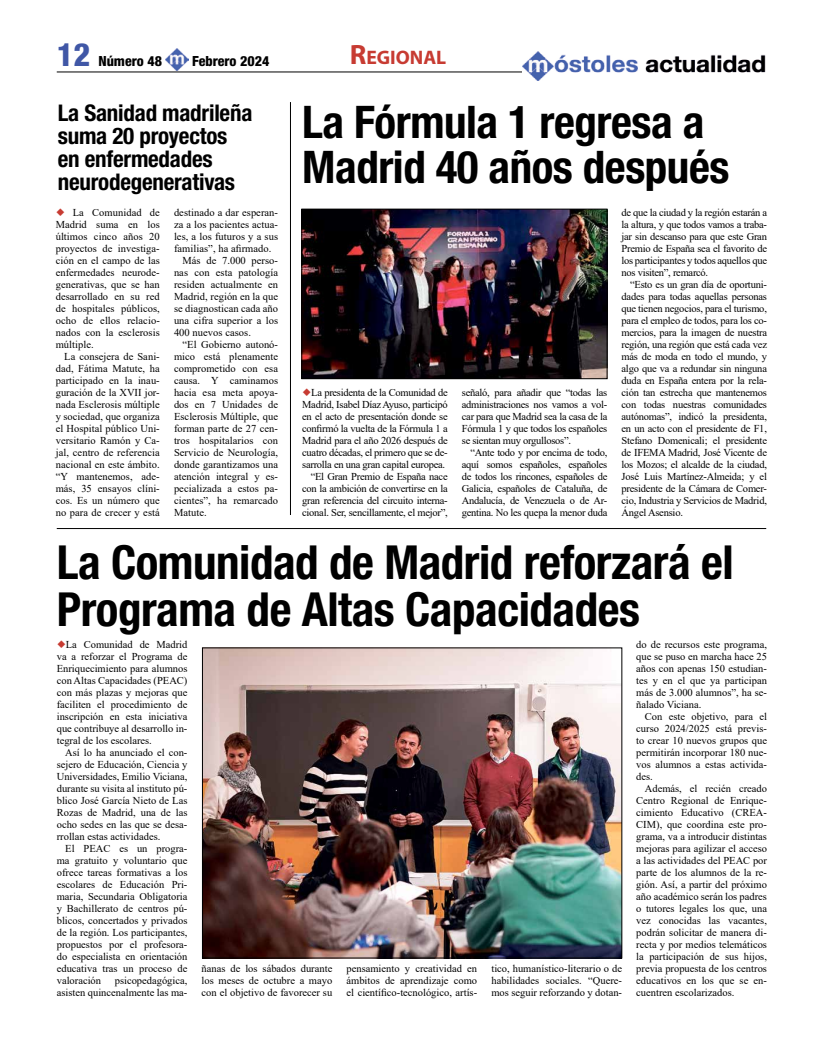
<style>
.page{position:relative;width:823px;height:1049px;background:#fff}
.page>*{position:absolute;margin:0;border:0;box-sizing:border-box;transform-origin:0 0}
.t1{font:700 condensed 47px/47px "Helvetica Neue";letter-spacing:-.01em;color:#000}
.t2{font:700 condensed 45px/45px "Helvetica Neue";letter-spacing:-.01em;color:#000}
.t3{font:800 condensed 32px "Helvetica Neue";color:#4057a6}
.t4{font:700 condensed 23px/23px "Helvetica Neue";letter-spacing:-.01em;color:#000}
.t5{font:700 19.6px "Myriad Pro";color:#c73b32}
.t6{font:800 condensed 14px "Helvetica Neue";color:#000}
.t7{font:10.5px/12px "Times New Roman";color:#000;text-align:justify}
.t8{font:10.5px/12px "Times New Roman";letter-spacing:-.025em;color:#000;text-align:right}
.s1{font-size:28px}
</style>
<div class="page">
<img style="left:166px;top:48px;width:22px;height:23px">
<hr style="left:57px;top:72px;width:708px;height:1px;background:#000">
<img style="left:521px;top:52px;width:244px;height:28px">
<hr style="left:57px;top:528px;width:708px;height:1px;background:#000">
<img style="left:303px;top:211px;width:302px;height:166px">
<div style="left:301px;top:209px;width:306px;height:170px;border:1px solid #000"></div>
<hr style="left:290px;top:102px;width:1px;height:413px;background:#000">
<img style="left:204px;top:650px;width:415px;height:306px">
<div style="left:202px;top:648px;width:419px;height:310px;border:1px solid #000"></div>
<h3 class="t3" style="left:57px;top:34px;width:35px">12</h3>
<h3 class="t6" style="left:98px;top:52px;width:65px">Número 48</h3>
<h3 class="t6" style="left:192px;top:52px;width:79px">Febrero 2024</h3>
<h3 class="t5" style="left:349px;top:45px;width:98px"><span class="s1">R</span>EGIONAL</h3>
<h3 class="t4" style="left:58px;top:101px;width:196px">La Sanidad madrileña suma 20 proyectos en enfermedades neurodegenerativas</h3>
<p class="t7" style="left:56px;top:206px;width:106px;text-indent:17px">La Comunidad de Madrid suma en los últimos cinco años 20 proyectos de investiga&shy;ción en el campo de las enfermedades neurode&shy;generativas, que se han desarrollado en su red de hospitales públicos, ocho de ellos relacio&shy;nados con la esclerosis múltiple.</p>
<p class="t7" style="left:56px;top:350px;width:106px;text-indent:9px">La consejera de Sani&shy;dad, Fátima Matute, ha participado en la inau&shy;guración de la XVII jor&shy;nada Esclerosis múltiple y sociedad, que organiza el Hospital público Uni&shy;versitario Ramón y Ca&shy;jal, centro de referencia nacional en este ámbito. “Y mantenemos, ade&shy;más, 35 ensayos clíni&shy;cos. Es un número que no para de crecer y está</p>
<p class="t7" style="left:174px;top:206px;width:106px">destinado a dar esperan-</p>
<p class="t7" style="left:174px;top:218px;width:106px">za a los pacientes actua-</p>
<p class="t7" style="left:174px;top:230px;width:105px">les, a los futuros y a sus</p>
<p class="t7" style="left:174px;top:242px;width:99px">familias”, ha afirmado.</p>
<p class="t7" style="left:182px;top:254px;width:97px">Más de 7.000 perso-</p>
<p class="t7" style="left:174px;top:266px;width:106px">nas con esta patología</p>
<p class="t7" style="left:174px;top:278px;width:106px">residen actualmente en</p>
<p class="t7" style="left:174px;top:290px;width:106px">Madrid, región en la que</p>
<p class="t7" style="left:174px;top:302px;width:106px">se diagnostican cada año</p>
<p class="t7" style="left:174px;top:314px;width:106px">una cifra superior a los</p>
<p class="t7" style="left:174px;top:326px;width:78px">400 nuevos casos.</p>
<p class="t7" style="left:182px;top:338px;width:97px">“El Gobierno autonó-</p>
<p class="t7" style="left:174px;top:350px;width:106px">mico está plenamente</p>
<p class="t7" style="left:174px;top:362px;width:106px">comprometido con esa</p>
<p class="t7" style="left:174px;top:374px;width:106px">causa. Y caminamos</p>
<p class="t7" style="left:174px;top:386px;width:106px">hacia esa meta apoya-</p>
<p class="t7" style="left:174px;top:398px;width:106px">dos en 7 Unidades de</p>
<p class="t7" style="left:174px;top:410px;width:106px">Esclerosis Múltiple, que</p>
<p class="t7" style="left:174px;top:422px;width:106px">forman parte de 27 cen-</p>
<p class="t7" style="left:174px;top:434px;width:106px">tros hospitalarios con</p>
<p class="t7" style="left:174px;top:446px;width:106px">Servicio de Neurología,</p>
<p class="t7" style="left:174px;top:458px;width:106px">donde garantizamos una</p>
<p class="t7" style="left:174px;top:470px;width:106px">atención integral y es-</p>
<p class="t7" style="left:174px;top:482px;width:106px">pecializada a estos pa-</p>
<p class="t7" style="left:174px;top:494px;width:106px">cientes”, ha remarcado</p>
<p class="t7" style="left:174px;top:506px;width:34px">Matute.</p>
<h2 class="t2" style="left:302px;top:99px;width:428px">La Fórmula 1 regresa a<br>Madrid 40 años después</h2>
<p class="t8" style="left:302px;top:386px;width:147px">La presidenta de la Comunidad de Madrid, Isabel Díaz Ayuso, participó en el acto de presentación donde se confirmó la vuelta de la Fórmula 1 a Madrid para el año 2026 después de cuatro décadas, el primero que se de&shy;sarrolla en una gran capital europea. “El Gran Premio de España nace con la ambición de convertirse en la gran referencia del circuito interna&shy;cional. Ser, sencillamente, el mejor”,</p>
<p class="t7" style="left:461px;top:386px;width:147px">señaló, para añadir que “todas las administraciones nos vamos a vol&shy;car para que Madrid sea la casa de la Fórmula 1 y que todos los españoles se sientan muy orgullosos”.</p>
<p class="t7" style="left:461px;top:446px;width:147px;text-indent:9px">“Ante todo y por encima de todo, aquí somos españoles, españoles de todos los rincones, españoles de Galicia, españoles de Cataluña, de Andalucía, de Venezuela o de Ar&shy;gentina. No les quepa la menor duda</p>
<p class="t7" style="left:621px;top:206px;width:147px">de que la ciudad y la región estarán a la altura, y que todos vamos a traba&shy;jar sin descanso para que este Gran Premio de España sea el favorito de los participantes y todos aquellos que nos visiten”, remarcó.</p>
<p class="t7" style="left:621px;top:278px;width:147px;text-indent:9px">“Esto es un gran día de oportuni&shy;dades para todas aquellas personas que tienen negocios, para el turismo, para el empleo de todos, para los co&shy;mercios, para la imagen de nuestra región, una región que está cada vez más de moda en todo el mundo, y algo que va a redundar sin ninguna duda en España entera por la rela&shy;ción tan estrecha que mantenemos con todas nuestras comunidades autónomas”, indicó la presidenta, en un acto con el presidente de F1, Stefano Domenicali; el presidente de IFEMA Madrid, José Vicente de los Mozos; el alcalde de la ciudad, José Luis Martínez-Almeida; y el presidente de la Cámara de Comer&shy;cio, Industria y Servicios de Madrid, Ángel Asensio.</p>
<h1 class="t1" style="left:57px;top:538px;width:678px">La Comunidad de Madrid reforzará el<br>Programa de Altas Capacidades</h1>
<p class="t7" style="left:57px;top:638px;width:132px;text-indent:9px">La Comunidad de Madrid va a reforzar el Programa de Enriquecimiento para alumnos con Altas Capacidades (PEAC) con más plazas y mejoras que faciliten el procedimiento de inscripción en esta iniciativa que contribuye al desarrollo in&shy;tegral de los escolares.</p>
<p class="t7" style="left:57px;top:746px;width:132px;text-indent:9px">Así lo ha anunciado el con&shy;sejero de Educación, Ciencia y Universidades, Emilio Viciana, durante su visita al instituto pú&shy;blico José García Nieto de Las Rozas de Madrid, una de las ocho sedes en las que se desa&shy;rrollan estas actividades.</p>
<p class="t7" style="left:57px;top:842px;width:132px;text-indent:9px">El PEAC es un progra&shy;ma gratuito y voluntario que ofrece tareas formativas a los escolares de Educación Pri&shy;maria, Secundaria Obligatoria y Bachillerato de centros pú&shy;blicos, concertados y privados de la región. Los participantes, propuestos por el profesora&shy;do especialista en orientación educativa tras un proceso de valoración</p>
<p class="t7" style="left:57px;top:974px;width:132px;text-align:right">psicopedagógica,<br>asisten quincenalmente las ma-</p>
<p class="t7" style="left:201px;top:962px;width:132px">ñanas de los sábados durante los meses de octubre a mayo con el objetivo de favorecer su</p>
<p class="t7" style="left:346px;top:962px;width:132px">pensamiento y creatividad en ámbitos de aprendizaje como el científico-tecnológico, artís-</p>
<p class="t7" style="left:491px;top:962px;width:132px">tico, humanístico-literario o de habilidades sociales. “Quere&shy;mos seguir reforzando y dotan-</p>
<p class="t7" style="left:636px;top:638px;width:132px">do de recursos este programa, que se puso en marcha hace 25 años con apenas 150 estudian&shy;tes y en el que ya participan más de 3.000 alumnos”, ha se&shy;ñalado Viciana.</p>
<p class="t7" style="left:636px;top:710px;width:132px;text-indent:9px">Con este objetivo, para el curso 2024/2025 está previs&shy;to crear 10 nuevos grupos que permitirán incorporar 180 nue&shy;vos alumnos a estas activida&shy;des.</p>
<p class="t7" style="left:636px;top:782px;width:132px;text-indent:9px">Además, el recién creado Centro Regional de Enrique&shy;cimiento Educativo (CREA-CIM), que coordina este pro&shy;grama, va a introducir distintas mejoras para agilizar el acceso a las actividades del PEAC por parte de los alumnos de la re&shy;gión. Así, a partir del próximo año académico serán los padres o tutores legales los que, una vez conocidas las vacantes, podrán solicitar de manera di&shy;recta y por medios telemáticos la participación de sus hijos, previa propuesta de los centros educativos en los que se en&shy;cuentren escolarizados.</p>
</div>
